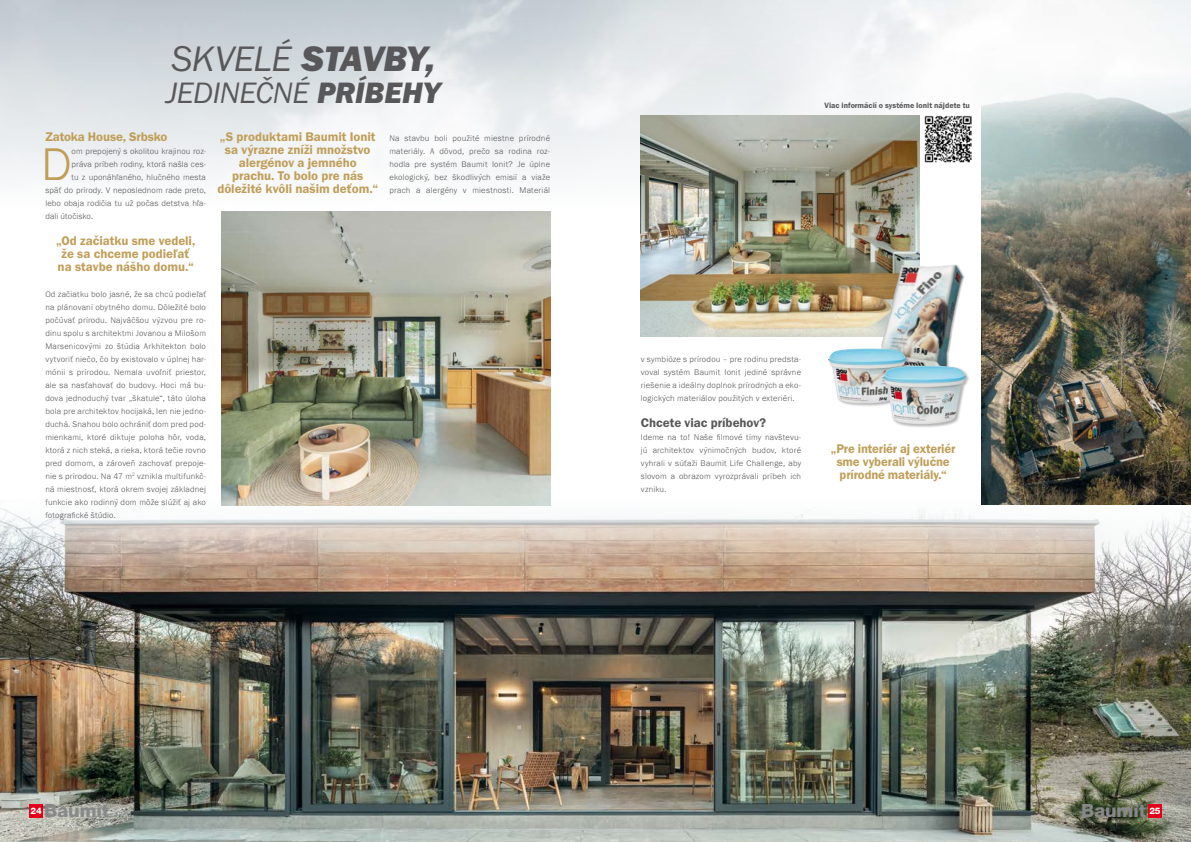
<style>
.page{position:relative;width:1191px;height:842px;background:#fff}
.page>*{position:absolute;margin:0;border:0;box-sizing:border-box;transform-origin:0 0}
.t1{font:300 47.5px "BM Franklin Gothic URW";color:#c09e58}
.t2{font:italic 800 36.7px "Franklin Gothic Itc TCE";letter-spacing:-.03em;color:#58585a}
.t3{font:30.6px "BM Franklin Gothic URW Boo Ita";color:#58585a}
.t4{font:800 18.2px "Helvetica Neue LTW1 G";color:#87888a}
.t5{font:13px/13px "BM Franklin Gothic URW Dem";letter-spacing:-.005em;color:#c09e58;text-align:center}
.t6{font:13px "BM Franklin Gothic URW Dem";color:#58585a}
.t7{font:800 9px "Helvetica Neue LTW1 G";color:#fff}
.t8{font:300 8.5px/13px "BM Franklin Gothic URW";letter-spacing:.015em;color:#58585a;text-align:justify}
.t9{font:8px "BM Franklin Gothic URW Dem";color:#58585a}
.s1{font-family:"BM Franklin Gothic URW Boo Ita";font-weight:400;font-style:normal}
.s2{font-family:"Franklin Gothic Itc TCE";font-weight:800;font-style:italic}
</style>
<div class="page">
<img style="left:0;top:414px;width:1191px;height:428px">
<div style="left:1148px;top:804px;width:13px;height:13px;background:#e2001a"></div>
<img style="left:0;top:0;width:1191px;height:208px">
<img style="left:641px;top:115px;width:279px;height:221px">
<img style="left:981px;top:68px;width:210px;height:437px">
<img style="left:221px;top:211px;width:329px;height:294px">
<div style="left:920px;top:112px;width:55px;height:227px;background:#fff"></div>
<img style="left:924px;top:115px;width:47px;height:47px">
<div style="left:881px;top:264px;width:84px;height:109px;background:#000;opacity:.3"></div>
<img style="left:881px;top:265px;width:82px;height:100px">
<div style="left:827px;top:348px;width:83px;height:59px;background:#000;opacity:.3"></div>
<img style="left:827px;top:348px;width:80px;height:56px">
<div style="left:881px;top:365px;width:89px;height:63px;background:#000;opacity:.3"></div>
<img style="left:882px;top:366px;width:84px;height:58px">
<div style="left:30px;top:804px;width:13px;height:13px;background:#e2001a"></div>
<h2 class="t2" style="left:171px;top:38px;width:265px"><span class="s1">SKVEL É</span> STAVBY,</h2>
<h3 class="t3" style="left:166px;top:74px;width:276px">JEDINEČNÉ <span class="s2">PRÍBEHY</span></h3>
<h3 class="t5" style="left:45px;top:130px;width:124px">Zatoka House, Srbsko</h3>
<h1 class="t1" style="left:41px;top:135px;width:32px">D</h1>
<p class="t8" style="left:72px;top:145px;width:136px">om prepojený s okolitou krajinou roz-</p>
<p class="t8" style="left:72px;top:158px;width:136px">práva príbeh rodiny, ktorá našla ces-</p>
<p class="t8" style="left:72px;top:171px;width:136px">tu z uponáhľaného, hlučného mesta</p>
<p class="t8" style="left:45px;top:184px;width:162px">späť do prírody. V neposlednom rade preto,</p>
<p class="t8" style="left:45px;top:197px;width:162px">lebo obaja rodičia tu už počas detstva hľa-</p>
<p class="t8" style="left:45px;top:210px;width:49px">dali útočisko.</p>
<h3 class="t5" style="left:56px;top:234px;width:141px;text-align:left">„Od začiatku sme vedeli, že sa chceme podieľať na stavbe nášho domu.“</h3>
<p class="t8" style="left:45px;top:288px;width:162px">Od začiatku bolo jasné, že sa chcú podieľať na plánovaní obytného domu. Dôležité bolo počúvať prírodu. Najväčšou výzvou pre ro&shy;dinu spolu s architektmi Jovanou a Milošom Marsenicovými zo štúdia Arkhitekton bolo vytvoriť niečo, čo by existovalo v úplnej har&shy;mónii s prírodou. Nemala uvoľniť priestor, ale sa nasťahovať do budovy. Hoci má bu&shy;dova jednoduchý tvar „škatule“, táto úloha bola pre architektov hocijaká, len nie jedno&shy;duchá. Snahou bolo ochrániť dom pred pod&shy;mienkami, ktoré diktuje poloha hôr, voda, ktorá z nich steká, a rieka, ktorá tečie rovno pred domom, a zároveň zachovať prepoje&shy;nie s prírodou. Na 47 m<sup>2</sup> vznikla multifunkč&shy;ná miestnosť, ktorá okrem svojej základnej funkcie ako rodinný dom môže slúžiť aj ako fotografické štúdio.</p>
<h3 class="t5" style="left:217px;top:130px;width:162px">„S produktami Baumit Ionit sa výrazne zníži množstvo alergénov a jemného prachu. To bolo pre nás dôležité kvôli našim deťom.“</h3>
<p class="t8" style="left:389px;top:132px;width:162px">Na stavbu boli použité miestne prírodné materiály. A dôvod, prečo sa rodina roz&shy;hodla pre systém Baumit Ionit? Je úplne ekologický, bez škodlivých emisií a viaže prach a alergény v miestnosti. Materiál</p>
<p class="t9" style="left:824px;top:100px;width:147px">Viac informácií o systéme Ionit nájdete tu</p>
<p class="t8" style="left:641px;top:353px;width:162px">v symbióze s prírodou – pre rodinu predsta&shy;voval systém Baumit Ionit jediné správne riešenie a ideálny doplnok prírodných a eko&shy;logických materiálov použitých v exteriéri.</p>
<h3 class="t6" style="left:641px;top:415px;width:127px">Chcete viac príbehov?</h3>
<p class="t8" style="left:641px;top:431px;width:162px">Ideme na to! Naše filmové tímy navštevu&shy;jú architektov výnimočných budov, ktoré vyhrali v súťaži Baumit Life Challenge, aby slovom a obrazom vyrozprávali príbeh ich vzniku.</p>
<h3 class="t5" style="left:831px;top:442px;width:126px">„Pre interiér aj exteriér sme vyberali výlučne prírodné materiály.“</h3>
<h3 class="t4" style="left:31px;top:800px;width:80px"><sup>24</sup> Baumit</h3>
<h3 class="t4" style="left:1081px;top:800px;width:66px">Baumit</h3>
<p class="t7" style="left:1149px;top:805px;width:13px">25</p>
</div>
